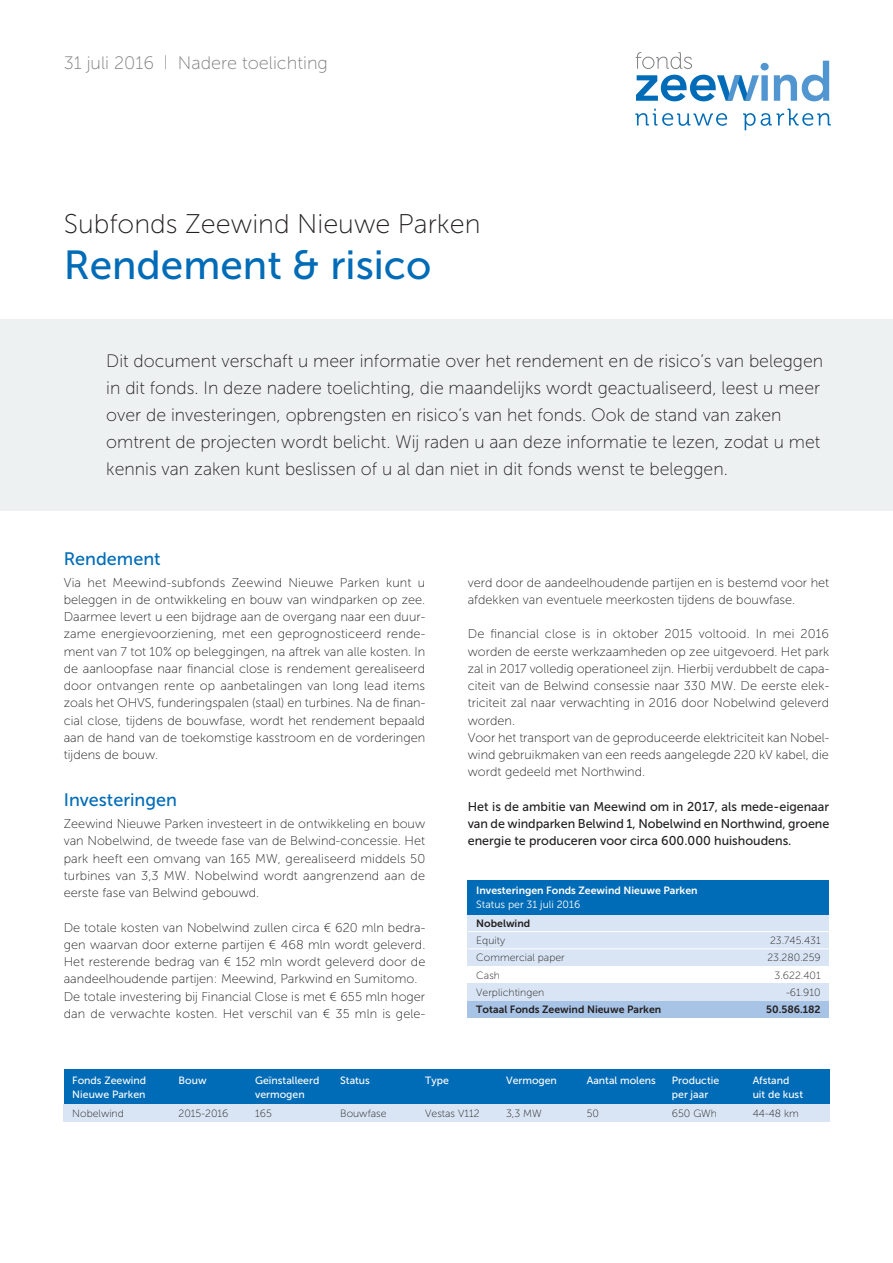
<style>
.page{position:relative;width:893px;height:1263px;background:#fff}
.page>*{position:absolute;margin:0;border:0;box-sizing:border-box;transform-origin:0 0}
.Intro_oranja{font:40.5px "Museo Sans 500";color:#006cb7}
.t1{font:27px "Museo Sans 100";color:#231f20}
.Intro_oranja-2{font:18px/27px "Museo Sans 100";color:#231f20}
.Normaal{font:18px "Museo Sans 100";color:#807c81}
.Kapitale_tussenkop{font:18px "Museo Sans 500";color:#006cb7}
.Tekst_plat{font:12.75px/17.2px "Museo Sans 100";color:#231f20;text-align:justify}
.Tekst_plat-2{font:12.75px/17.2px "Museo Sans 500";color:#231f20;text-align:justify}
.Tekst_plat-3{font:10.5px "Museo Sans 100";color:#231f20}
.Tekst_plat-4{font:10.5px/13.5px "Museo Sans 500";color:#fff}
.Tekst_plat-5{font:10.5px "Museo Sans 700";color:#231f20}
.Tekst_plat-6{font:10.5px "Museo Sans 700";color:#fff}
.Tekst_plat-7{font:10.5px "Museo Sans 300";color:#fff}
.s1{font-size:15px}
</style>
<div class="page">
<div style="left:0;top:319px;width:893px;height:191px;background:#edf1f2"></div>
<svg style="left:636px;top:52px;width:193px;height:49px"></svg>
<svg style="left:635px;top:109px;width:92px;height:17px"></svg>
<svg style="left:743px;top:109px;width:88px;height:21px"></svg>
<div style="left:64px;top:1070px;width:106px;height:34px;background:#006cb7"></div>
<div style="left:170px;top:1070px;width:76px;height:34px;background:#006cb7"></div>
<div style="left:247px;top:1070px;width:84px;height:34px;background:#006cb7"></div>
<div style="left:332px;top:1070px;width:84px;height:34px;background:#006cb7"></div>
<div style="left:417px;top:1070px;width:80px;height:34px;background:#006cb7"></div>
<div style="left:497px;top:1070px;width:81px;height:34px;background:#006cb7"></div>
<div style="left:578px;top:1070px;width:85px;height:34px;background:#006cb7"></div>
<div style="left:663px;top:1070px;width:81px;height:34px;background:#006cb7"></div>
<div style="left:744px;top:1070px;width:85px;height:34px;background:#006cb7"></div>
<div style="left:64px;top:1104px;width:106px;height:17px;background:#d9e5f4"></div>
<div style="left:170px;top:1104px;width:77px;height:17px;background:#d9e5f4"></div>
<div style="left:247px;top:1104px;width:85px;height:17px;background:#d9e5f4"></div>
<div style="left:332px;top:1104px;width:85px;height:17px;background:#d9e5f4"></div>
<div style="left:417px;top:1104px;width:80px;height:17px;background:#d9e5f4"></div>
<div style="left:497px;top:1104px;width:81px;height:17px;background:#d9e5f4"></div>
<div style="left:578px;top:1104px;width:85px;height:17px;background:#d9e5f4"></div>
<div style="left:663px;top:1104px;width:81px;height:17px;background:#d9e5f4"></div>
<div style="left:744px;top:1104px;width:85px;height:17px;background:#d9e5f4"></div>
<div style="left:468px;top:1001px;width:361px;height:17px;background:#a7c3e5"></div>
<div style="left:468px;top:949px;width:361px;height:17px;background:#d9e5f4"></div>
<div style="left:468px;top:932px;width:361px;height:17px;background:#d9e5f4"></div>
<div style="left:468px;top:914px;width:361px;height:18px;background:#d9e5f4"></div>
<div style="left:468px;top:983px;width:361px;height:18px;background:#d9e5f4"></div>
<div style="left:468px;top:880px;width:361px;height:34px;background:#006cb7"></div>
<hr style="left:468px;top:931px;width:361px;height:1px;background:#fff">
<hr style="left:468px;top:948px;width:361px;height:1px;background:#fff">
<p class="Normaal" style="left:64px;top:53px;width:266px">31 juli 2016 <span class="s1">|</span> Nadere toelichting</p>
<p class="t1" style="left:64px;top:209px;width:418px">Subfonds Zeewind Nieuwe Parken</p>
<p class="Intro_oranja" style="left:64px;top:243px;width:369px">Rendement &amp; risico</p>
<p class="Intro_oranja-2" style="left:106px;top:348px;width:718px">Dit document verschaft u meer informatie over het rendement en de risico’s van beleggen in dit fonds. In deze nadere toelichting, die maandelijks wordt geactualiseerd, leest u meer over de investeringen, opbrengsten en risico’s van het fonds. Ook de stand van zaken omtrent de projecten wordt belicht. Wij raden u aan deze informatie te lezen, zodat u met kennis van zaken kunt beslissen of u al dan niet in dit fonds wenst te beleggen.</p>
<p class="Kapitale_tussenkop" style="left:64px;top:549px;width:98px">Rendement</p>
<p class="Tekst_plat" style="left:64px;top:574px;width:363px">Via het Meewind-subfonds Zeewind Nieuwe Parken kunt u beleggen in de ontwikkeling en bouw van windparken op zee.<br>Daarmee levert u een bijdrage aan de overgang naar een duur&shy;zame energievoorziening, met een geprognosticeerd rende&shy;ment van 7 tot 10% op beleggingen, na aftrek van alle kosten. In de aanloopfase naar financial close is rendement gerealiseerd door ontvangen rente op aanbetalingen van long lead items zoals het OHVS, funderingspalen (staal) en turbines. Na de finan&shy;cial close, tijdens de bouwfase, wordt het rendement bepaald aan de hand van de toekomstige kasstroom en de vorderingen tijdens de bouw.</p>
<p class="Kapitale_tussenkop" style="left:64px;top:790px;width:115px">Investeringen</p>
<p class="Tekst_plat" style="left:64px;top:815px;width:363px">Zeewind Nieuwe Parken investeert in de ontwikkeling en bouw van Nobelwind, de tweede fase van de Belwind-concessie. Het park heeft een omvang van 165 MW, gerealiseerd middels 50 turbines van 3,3 MW. Nobelwind wordt aangrenzend aan de eerste fase van Belwind gebouwd.</p>
<p class="Tekst_plat" style="left:64px;top:919px;width:363px">De totale kosten van Nobelwind zullen circa € 620 mln bedra&shy;gen waarvan door externe partijen € 468 mln wordt geleverd.<br>Het resterende bedrag van € 152 mln wordt geleverd door de aandeelhoudende partijen: Meewind, Parkwind en Sumitomo.</p>
<p class="Tekst_plat" style="left:64px;top:988px;width:363px">De totale investering bij Financial Close is met € 655 mln hoger dan de verwachte kosten. Het verschil van € 35 mln is gele-</p>
<p class="Tekst_plat" style="left:468px;top:574px;width:363px">verd door de aandeelhoudende partijen en is bestemd voor het afdekken van eventuele meerkosten tijdens de bouwfase.</p>
<p class="Tekst_plat" style="left:468px;top:625px;width:363px">De financial close is in oktober 2015 voltooid. In mei 2016 worden de eerste werkzaamheden op zee uitgevoerd. Het park zal in 2017 volledig operationeel zijn. Hierbij verdubbelt de capa&shy;citeit van de Belwind consessie naar 330 MW. De eerste elek&shy;triciteit zal naar verwachting in 2016 door Nobelwind geleverd worden.</p>
<p class="Tekst_plat" style="left:468px;top:729px;width:363px">Voor het transport van de geproduceerde elektriciteit kan Nobel&shy;wind gebruikmaken van een reeds aangelegde 220 kV kabel, die wordt gedeeld met Northwind.</p>
<p class="Tekst_plat-2" style="left:468px;top:798px;width:363px">Het is de ambitie van Meewind om in 2017, als mede-eigenaar van de windparken Belwind 1, Nobelwind en Northwind, groene energie te produceren voor circa 600.000 huishoudens.</p>
<p class="Tekst_plat-6" style="left:476px;top:885px;width:223px">Investeringen Fonds Zeewind Nieuwe Parken</p>
<p class="Tekst_plat-7" style="left:476px;top:898px;width:106px">Status per 31 juli 2016</p>
<p class="Tekst_plat-5" style="left:476px;top:917px;width:56px">Nobelwind</p>
<p class="Tekst_plat-3" style="left:476px;top:935px;width:30px">Equity</p>
<p class="Tekst_plat-3" style="left:770px;top:935px;width:52px">23.745.431</p>
<p class="Tekst_plat-3" style="left:476px;top:952px;width:90px">Commercial paper</p>
<p class="Tekst_plat-3" style="left:767px;top:952px;width:55px">23.280.259</p>
<p class="Tekst_plat-3" style="left:476px;top:969px;width:25px">Cash</p>
<p class="Tekst_plat-3" style="left:775px;top:969px;width:48px">3.622.401</p>
<p class="Tekst_plat-3" style="left:476px;top:987px;width:70px">Verplichtingen</p>
<p class="Tekst_plat-3" style="left:786px;top:987px;width:36px">-61.910</p>
<p class="Tekst_plat-5" style="left:476px;top:1004px;width:186px">Totaal Fonds Zeewind Nieuwe Parken</p>
<p class="Tekst_plat-5" style="left:766px;top:1004px;width:56px">50.586.182</p>
<p class="Tekst_plat-4" style="left:72px;top:1074px;width:75px">Fonds Zeewind<br>Nieuwe Parken</p>
<p class="Tekst_plat-4" style="left:179px;top:1074px;width:30px">Bouw</p>
<p class="Tekst_plat-4" style="left:255px;top:1074px;width:66px">Geïnstalleerd</p>
<p class="Tekst_plat-4" style="left:255px;top:1087px;width:51px">vermogen</p>
<p class="Tekst_plat-4" style="left:340px;top:1074px;width:31px">Status</p>
<p class="Tekst_plat-4" style="left:425px;top:1074px;width:25px">Type</p>
<p class="Tekst_plat-4" style="left:506px;top:1074px;width:52px">Vermogen</p>
<p class="Tekst_plat-4" style="left:587px;top:1074px;width:71px">Aantal molens</p>
<p class="Tekst_plat-4" style="left:672px;top:1074px;width:49px">Productie per jaar</p>
<p class="Tekst_plat-4" style="left:753px;top:1074px;width:52px">Afstand uit de kust</p>
<p class="Tekst_plat-3" style="left:72px;top:1107px;width:53px">Nobelwind</p>
<p class="Tekst_plat-3" style="left:179px;top:1107px;width:51px">2015-2016</p>
<p class="Tekst_plat-3" style="left:255px;top:1107px;width:18px">165</p>
<p class="Tekst_plat-3" style="left:340px;top:1107px;width:48px">Bouwfase</p>
<p class="Tekst_plat-3" style="left:425px;top:1107px;width:56px">Vestas V112</p>
<p class="Tekst_plat-3" style="left:506px;top:1107px;width:37px">3,3 MW</p>
<p class="Tekst_plat-3" style="left:587px;top:1107px;width:14px">50</p>
<p class="Tekst_plat-3" style="left:672px;top:1107px;width:47px">650 GWh</p>
<p class="Tekst_plat-3" style="left:753px;top:1107px;width:48px">44-48 km</p>
</div>
